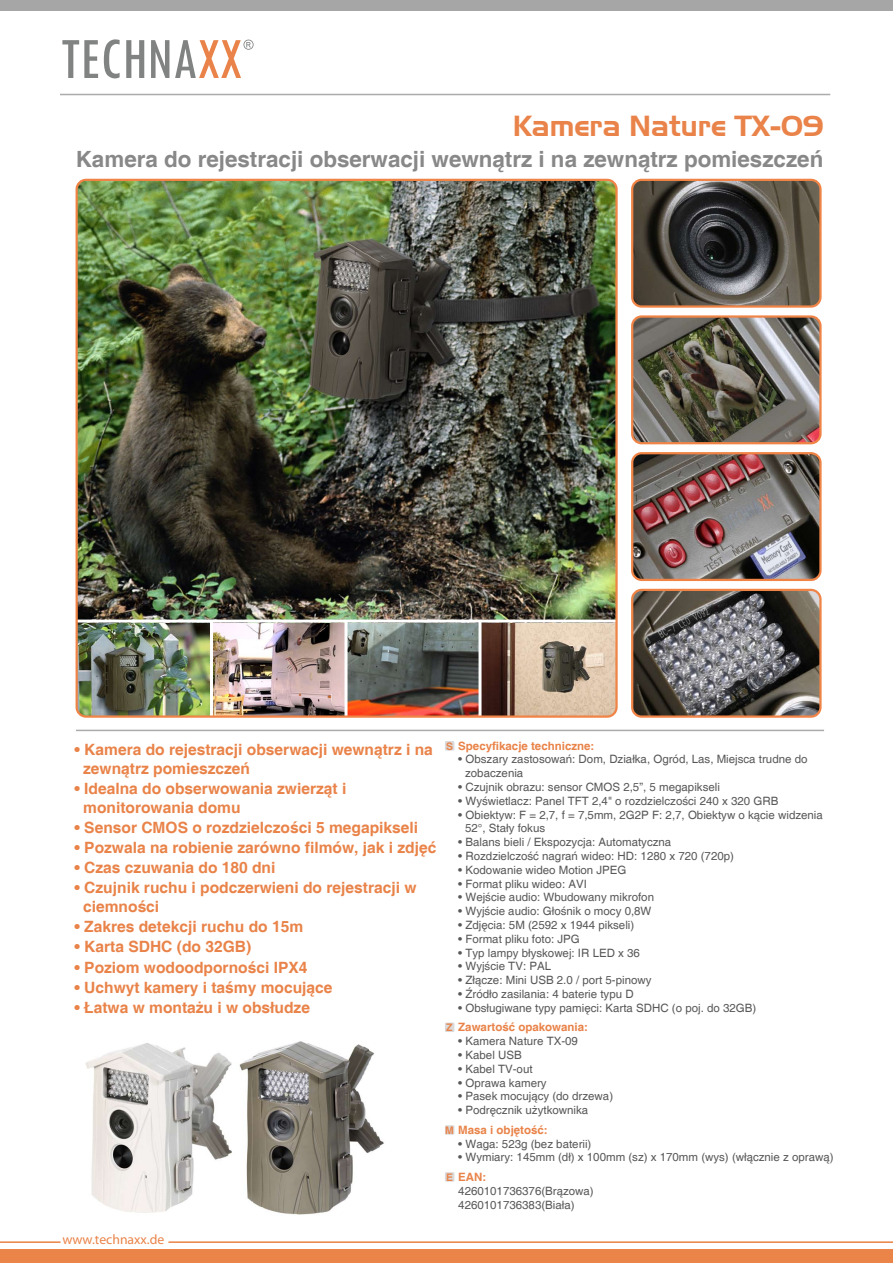
<style>
.page{position:relative;width:893px;height:1263px;background:#fff}
.page>*{position:absolute;margin:0;border:0;box-sizing:border-box;transform-origin:0 0}
.t1{font:28.35px "Aero Regular SWFTE";color:#e98349}
.t2{font:700 22.35px "Helvetica";color:#888}
.t3{font:700 15.6px/18.8px "Helvetica";color:#e98349}
.t4{font:13.65px "Myriad";color:#ea8449}
.t5{font:11.55px/13.8px "Helvetica";color:#595757}
.t6{font:700 11.55px "Helvetica";color:#e98349}
.t7{font:700 10.5px "Helvetica";color:#e98349}
.s1{font-size:10.5px}
.s2{font-weight:700;font-size:10.5px;color:#e98349}
.s3{font-weight:700;color:#e98349}
</style>
<div class="page">
<img style="left:85px;top:1041px;width:299px;height:174px">
<hr style="left:169px;top:1241px;width:724px;height:2px;background:#ea8449">
<hr style="left:0;top:1241px;width:61px;height:2px;background:#ea8449">
<div style="left:0;top:1250px;width:893px;height:13px;background:#ea8449"></div>
<div style="left:0;top:0;width:893px;height:11px;background:#a6a6a7"></div>
<hr style="left:76px;top:730px;width:748px;height:1px;background:#aaabab">
<hr style="left:60px;top:94px;width:770px;height:1px;background:#aaabab">
<img style="left:75px;top:178px;width:747px;height:540px">
<svg style="left:62px;top:40px;width:36px;height:38px"></svg>
<svg style="left:104px;top:39px;width:16px;height:39px"></svg>
<svg style="left:126px;top:40px;width:18px;height:38px"></svg>
<svg style="left:151px;top:40px;width:18px;height:38px"></svg>
<svg style="left:175px;top:40px;width:79px;height:38px"></svg>
<div style="left:445px;top:741px;width:9px;height:9px;background:#dadadb"></div>
<div style="left:445px;top:1022px;width:9px;height:10px;background:#dadadb"></div>
<div style="left:445px;top:1125px;width:9px;height:10px;background:#dadadb"></div>
<div style="left:445px;top:1172px;width:9px;height:10px;background:#dadadb"></div>
<h1 class="t1" style="left:513px;top:108px;width:312px">Kamera Nature TX-09</h1>
<h2 class="t2" style="left:76px;top:145px;width:749px">Kamera do rejestracji obserwacji wewnątrz i na zewnątrz pomieszczeń</h2>
<h3 class="t3" style="left:83px;top:741px;width:351px;text-indent:-9px">• Kamera do rejestracji obserwacji wewnątrz i na zewnątrz pomieszczeń</h3>
<h3 class="t3" style="left:83px;top:780px;width:265px;text-indent:-9px">• Idealna do obserwowania zwierząt i monitorowania domu</h3>
<h3 class="t3" style="left:75px;top:819px;width:345px">• Sensor CMOS o rozdzielczości 5 megapikseli</h3>
<h3 class="t3" style="left:75px;top:839px;width:363px">• Pozwala na robienie zarówno filmów, jak i zdjęć</h3>
<h3 class="t3" style="left:75px;top:859px;width:202px">• Czas czuwania do 180 dni</h3>
<h3 class="t3" style="left:83px;top:879px;width:335px;text-indent:-9px">• Czujnik ruchu i podczerwieni do rejestracji w ciemności</h3>
<h3 class="t3" style="left:75px;top:918px;width:230px">• Zakres detekcji ruchu do 15m</h3>
<h3 class="t3" style="left:75px;top:938px;width:178px">• Karta SDHC (do 32GB)</h3>
<h3 class="t3" style="left:75px;top:958px;width:234px">• Poziom wodoodporności IPX4</h3>
<h3 class="t3" style="left:75px;top:979px;width:260px">• Uchwyt kamery i taśmy mocujące</h3>
<h3 class="t3" style="left:75px;top:999px;width:237px">• Łatwa w montażu i w obsłudze</h3>
<p class="t4" style="left:62px;top:1232px;width:103px">www.technaxx.de</p>
<p class="t6" style="left:446px;top:738px;width:150px"><span class="s1">S</span> Specyfikacje techniczne:</p>
<p class="t5" style="left:465px;top:753px;width:344px;text-indent:-7px">• Obszary zastosowań: Dom, Działka, Ogród, Las, Miejsca trudne do zobaczenia</p>
<p class="t5" style="left:458px;top:780px;width:263px">• Czujnik obrazu: sensor CMOS 2,5”, 5 megapikseli</p>
<p class="t5" style="left:458px;top:794px;width:322px">• Wyświetlacz: Panel TFT 2,4" o rozdzielczości 240 x 320 GRB</p>
<p class="t5" style="left:465px;top:808px;width:359px;text-indent:-7px">• Obiektyw: F = 2,7, f = 7,5mm, 2G2P F: 2,7, Obiektyw o kącie widzenia<br>52°, Stały fokus</p>
<p class="t5" style="left:458px;top:836px;width:215px">• Balans bieli / Ekspozycja: Automatyczna</p>
<p class="t5" style="left:458px;top:849px;width:277px">• Rozdzielczość nagrań wideo: HD: 1280 x 720 (720p)</p>
<p class="t5" style="left:458px;top:863px;width:170px">• Kodowanie wideo Motion JPEG</p>
<p class="t5" style="left:458px;top:877px;width:130px">• Format pliku wideo: AVI</p>
<p class="t5" style="left:458px;top:891px;width:197px">• Wejście audio: Wbudowany mikrofon</p>
<p class="t5" style="left:458px;top:905px;width:195px">• Wyjście audio: Głośnik o mocy 0,8W</p>
<p class="t5" style="left:458px;top:918px;width:177px">• Zdjęcia: 5M (2592 x 1944 pikseli)</p>
<p class="t5" style="left:458px;top:932px;width:123px">• Format pliku foto: JPG</p>
<p class="t5" style="left:458px;top:946px;width:183px">• Typ lampy błyskowej: IR LED x 36</p>
<p class="t5" style="left:458px;top:960px;width:94px">• Wyjście TV: PAL</p>
<p class="t5" style="left:458px;top:974px;width:195px">• Złącze: Mini USB 2.0 / port 5-pinowy</p>
<p class="t5" style="left:458px;top:987px;width:177px">• Źródło zasilania: 4 baterie typu D</p>
<p class="t5" style="left:458px;top:1001px;width:300px">• Obsługiwane typy pamięci: Karta SDHC (o poj. do 32GB)</p>
<p class="t6" style="left:458px;top:1020px;width:131px">Zawartość opakowania:</p>
<p class="t5" style="left:458px;top:1035px;width:121px">• Kamera Nature TX-09</p>
<p class="t5" style="left:458px;top:1048px;width:65px">• Kabel USB</p>
<p class="t5" style="left:458px;top:1062px;width:76px">• Kabel TV-out</p>
<p class="t5" style="left:458px;top:1076px;width:90px">• Oprawa kamery</p>
<p class="t5" style="left:458px;top:1090px;width:156px">• Pasek mocujący (do drzewa)</p>
<p class="t5" style="left:445px;top:1101px;width:144px;line-height:19.5px;text-indent:13px">• Podręcznik użytkownika<br><span class="s2">M</span> <span class="s3">Masa i objętość:</span></p>
<p class="t5" style="left:458px;top:1137px;width:135px">• Waga: 523g (bez baterii)</p>
<p class="t5" style="left:446px;top:1148px;width:389px;line-height:19.5px;text-indent:12px">• Wymiary: 145mm (dł) x 100mm (sz) x 170mm (wys) (włącznie z oprawą)<br><span class="s2">E</span> <span class="s3">EAN:</span></p>
<p class="t5" style="left:458px;top:1184px;width:137px">4260101736376(Brązowa)<br>4260101736383(Biała)</p>
<p class="t7" style="left:446px;top:1021px;width:8px">Z</p>
</div>
